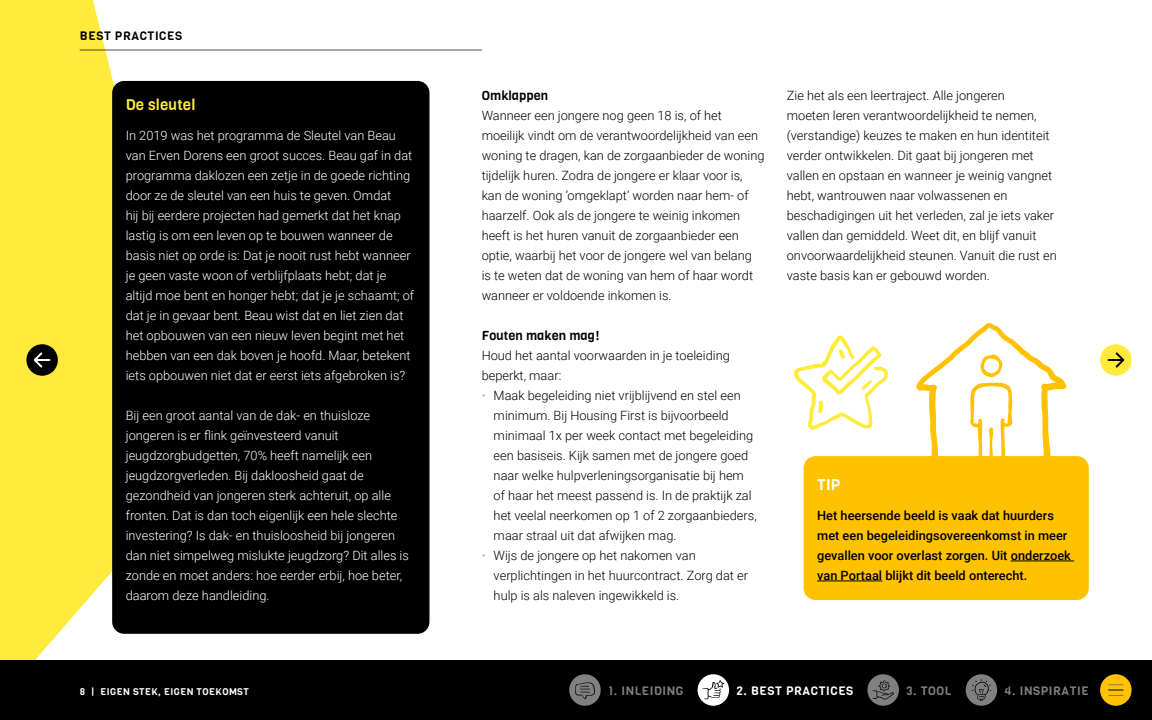
<style>
.page{position:relative;width:1152px;height:720px;background:#fff}
.page>*{position:absolute;margin:0;border:0;box-sizing:border-box;transform-origin:0 0}
.t1{font:15.2px "Viga";letter-spacing:.01em;color:#ffeb3b}
.t2{font:15.2px "Viga";color:#fff}
.t3{font:300 12.8px/20px "Roboto";color:#000}
.t4{font:300 12.8px/20px "Roboto";color:#fff}
.t5{font:500 12.8px/20px "Roboto";color:#000}
.t6{font:12.8px "Viga";letter-spacing:.01em;color:#000}
.t7{font:12px "Viga";letter-spacing:.05em;color:#808080}
.t8{font:12px "Viga";letter-spacing:.05em;color:#fff}
.t9{font:12px "Viga";letter-spacing:.05em;color:#000}
.t10{font:9.6px "Viga";letter-spacing:.05em;color:#fff}
.s1{color:#b3b3b3}
</style>
<div class="page">
<svg style="left:0;top:0;width:200px;height:660px;fill:#ffeb3b"></svg>
<div style="left:26px;top:344px;width:32px;height:32px;background:#000;border-radius:50%"></div>
<svg style="left:33px;top:352px;width:16px;height:16px"></svg>
<div style="left:1100px;top:344px;width:32px;height:32px;background:#ffeb3b;border-radius:50%"></div>
<svg style="left:1109px;top:352px;width:16px;height:16px"></svg>
<hr style="left:80px;top:50px;width:402px;height:1px;background:#000">
<svg style="left:916px;top:323px;width:150px;height:133px"></svg>
<div style="left:804px;top:456px;width:285px;height:144px;background:#ffc200;border-radius:12px"></div>
<hr style="left:1011px;top:561px;width:63px;height:1px;background:#000">
<hr style="left:817px;top:581px;width:65px;height:1px;background:#000">
<div style="left:112px;top:81px;width:317px;height:553px;background:#000;border-radius:12px"></div>
<svg style="left:794px;top:335px;width:94px;height:95px"></svg>
<div style="left:0;top:660px;width:1152px;height:60px;background:#000"></div>
<div style="left:569px;top:674px;width:32px;height:32px;background:#808080;border-radius:50%"></div>
<svg style="left:575px;top:682px;width:20px;height:17px"></svg>
<div style="left:698px;top:674px;width:31px;height:32px;background:#fff;border-radius:50%"></div>
<svg style="left:703px;top:680px;width:21px;height:19px"></svg>
<div style="left:867px;top:674px;width:32px;height:32px;background:#808080;border-radius:50%"></div>
<svg style="left:873px;top:681px;width:21px;height:19px"></svg>
<div style="left:966px;top:674px;width:31px;height:32px;background:#808080;border-radius:50%"></div>
<svg style="left:972px;top:679px;width:19px;height:22px"></svg>
<div style="left:1100px;top:674px;width:32px;height:32px;background:#ffc200;border-radius:50%"></div>
<svg style="left:1108px;top:684px;width:16px;height:7px"></svg>
<hr style="left:1106px;top:694px;width:20px;height:2px;background:#000;opacity:.75">
<p class="t9" style="left:80px;top:28px;width:104px">BEST PRACTICES</p>
<p class="t1" style="left:126px;top:95px;width:71px">De sleutel</p>
<p class="t4" style="left:126px;top:125px;width:290px">In 2019 was het programma de Sleutel van Beau van Erven Dorens een groot succes. Beau gaf in dat programma daklozen een zetje in de goede richting door ze de sleutel van een huis te geven. Omdat<br>hij bij eerdere projecten had gemerkt dat het knap lastig is om een leven op te bouwen wanneer de basis niet op orde is: Dat je nooit rust hebt wanneer je geen vaste woon of verblijfplaats hebt; dat je altijd moe bent en honger hebt; dat je je schaamt; of dat je in gevaar bent. Beau wist dat en liet zien dat het opbouwen van een nieuw leven begint met het hebben van een dak boven je hoofd. Maar, betekent iets opbouwen niet dat er eerst iets afgebroken is?</p>
<p class="t4" style="left:126px;top:405px;width:285px">Bij een groot aantal van de dak- en thuisloze jongeren is er flink geïnvesteerd vanuit jeugdzorgbudgetten, 70% heeft namelijk een jeugdzorgverleden. Bij dakloosheid gaat de gezondheid van jongeren sterk achteruit, op alle fronten. Dat is dan toch eigenlijk een hele slechte investering? Is dak- en thuisloosheid bij jongeren dan niet simpelweg mislukte jeugdzorg? Dit alles is zonde en moet anders: hoe eerder erbij, hoe beter, daarom deze handleiding.</p>
<p class="t6" style="left:482px;top:87px;width:68px">Omklappen</p>
<p class="t3" style="left:482px;top:105px;width:284px">Wanneer een jongere nog geen 18 is, of het moeilijk vindt om de verantwoordelijkheid van een woning te dragen, kan de zorgaanbieder de woning tijdelijk huren. Zodra de jongere er klaar voor is, kan de woning ‘omgeklapt’ worden naar hem- of haarzelf. Ook als de jongere te weinig inkomen heeft is het huren vanuit de zorgaanbieder een optie, waarbij het voor de jongere wel van belang<br>is te weten dat de woning van hem of haar wordt wanneer er voldoende inkomen is.</p>
<p class="t6" style="left:482px;top:327px;width:119px">Fouten maken mag!</p>
<p class="t3" style="left:482px;top:345px;width:250px">Houd het aantal voorwaarden in je toeleiding beperkt, maar:</p>
<p class="t3" style="left:494px;top:385px;width:265px;text-indent:-12px"><span class="s1">•</span> Maak begeleiding niet vrijblijvend en stel een minimum. Bij Housing First is bijvoorbeeld minimaal 1x per week contact met begeleiding een basiseis. Kijk samen met de jongere goed naar welke hulpverleningsorganisatie bij hem of haar het meest passend is. In de praktijk zal het veelal neerkomen op 1 of 2 zorgaanbieders, maar straal uit dat afwijken mag.</p>
<p class="t3" style="left:494px;top:545px;width:256px;text-indent:-12px"><span class="s1">•</span> Wijs de jongere op het nakomen van verplichtingen in het huurcontract. Zorg dat er hulp is als naleven ingewikkeld is.</p>
<p class="t3" style="left:787px;top:85px;width:272px">Zie het als een leertraject. Alle jongeren<br>moeten leren verantwoordelijkheid te nemen, (verstandige) keuzes te maken en hun identiteit verder ontwikkelen. Dit gaat bij jongeren met vallen en opstaan en wanneer je weinig vangnet hebt, wantrouwen naar volwassenen en beschadigingen uit het verleden, zal je iets vaker vallen dan gemiddeld. Weet dit, en blijf vanuit onvoorwaardelijkheid steunen. Vanuit die rust en vaste basis kan er gebouwd worden.</p>
<p class="t2" style="left:817px;top:475px;width:25px">TIP</p>
<p class="t5" style="left:817px;top:505px;width:255px">Het heersende beeld is vaak dat huurders met een begeleidingsovereenkomst in meer gevallen voor overlast zorgen. Uit onderzoek van Portaal blijkt dit beeld onterecht.</p>
<p class="t10" style="left:80px;top:685px;width:170px">8 | EIGEN STEK, EIGEN TOEKOMST</p>
<p class="t7" style="left:608px;top:683px;width:77px">1. INLEIDING</p>
<p class="t8" style="left:736px;top:683px;width:118px">2. BEST PRACTICES</p>
<p class="t7" style="left:906px;top:683px;width:47px">3. TOOL</p>
<p class="t7" style="left:1005px;top:683px;width:86px">4. INSPIRATIE</p>
</div>
